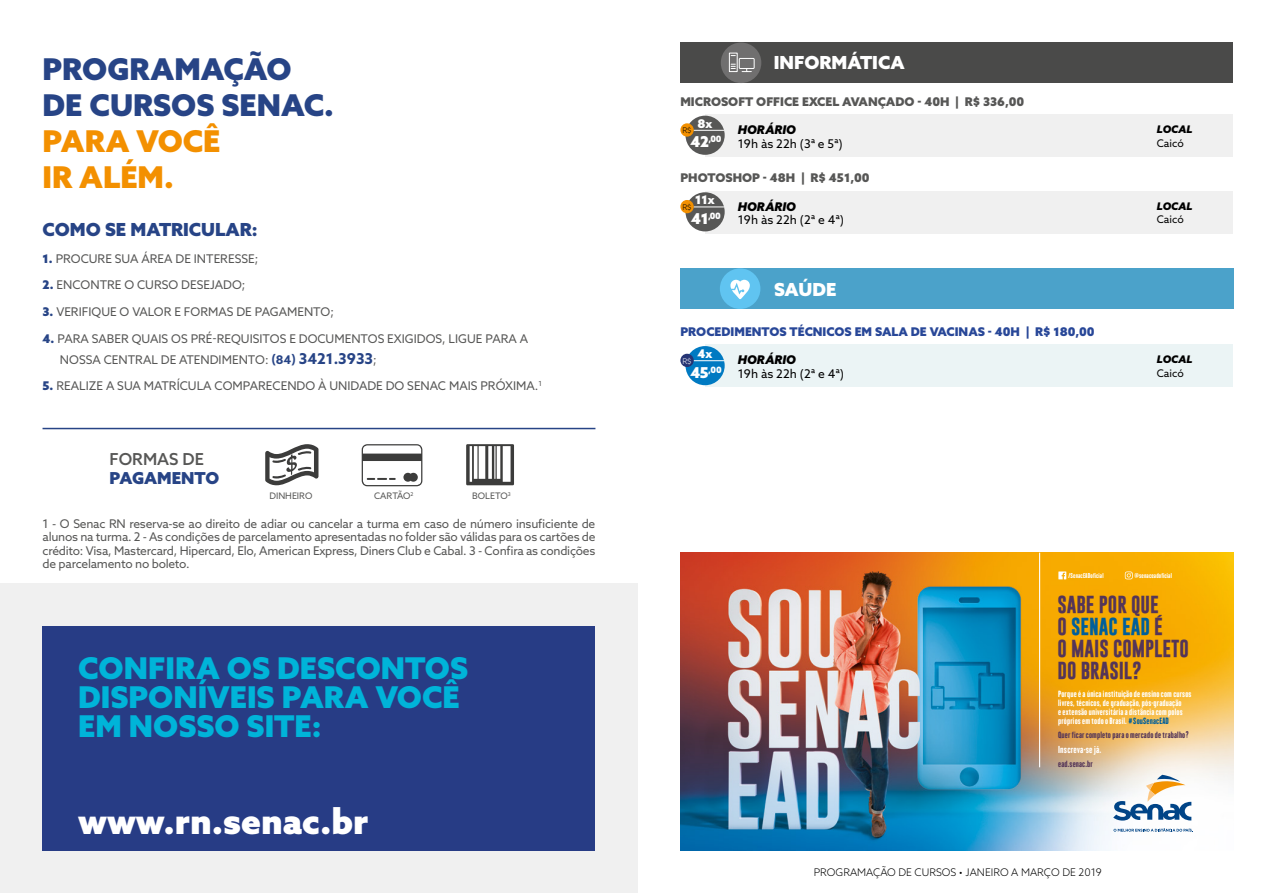
<style>
.page{position:relative;width:1276px;height:893px;background:#fff}
.page>*{position:absolute;margin:0;border:0;box-sizing:border-box;transform-origin:0 0}
.t1{font:900 35.25px "Azo Sans";color:#fff}
.t2{font:900 30px/29.2px "Azo Sans";color:#00b4d9}
.t3{font:900 30px/36px "Azo Sans";color:#274486}
.t4{font:900 30px/36px "Azo Sans";color:#f39000}
.t5{font:900 18px "Azo Sans";color:#274486}
.t6{font:900 18px "Azo Sans";color:#fff}
.t7{font:700 17.85px/22.2px "Gobold";letter-spacing:-.005em;color:#543558}
.t8{font:900 16.5px "Azo Sans";color:#274486}
.t9{font:500 16.5px "Azo Sans";color:#575756}
.t10{font:12px/13.5px "Azo Sans";color:#575756}
.t11{font:900 12px "Azo Sans";color:#575756}
.t12{font:900 12px "Azo Sans";color:#284798}
.t13{font:12px "Azo Sans";color:#000}
.t14{font:italic 900 12px "Azo Sans";color:#000}
.t15{font:900 12px "Azo Sans";color:#fff}
.t16{font:300 10.5px "Azo Sans";color:#000}
.t17{font:italic 900 10.5px "Azo Sans";color:#000}
.t18{font:10.5px "Azo Sans";color:#000}
.t19{font:9px "Azo Sans";color:#575756}
.t20{font:9px "H.H.Samuel";letter-spacing:.02em;color:#fff}
.t21{font:900 8.7px "Azo Sans";color:#fff}
.t22{font:8.1px/8.9px "H.H.Samuel";letter-spacing:.02em;color:#fff}
.t23{font:8.1px "H.H.Samuel";letter-spacing:.02em;color:#543558}
.t24{font:300 7.8px "Azo Sans";color:#000}
.t25{font:300 7.8px "Azo Sans";color:#fff}
.t26{font:6.3px "H.H.Samuel";letter-spacing:.02em;color:#fff}
.s1{font-weight:900;color:#274486}
.s2{font-weight:700;color:#274486}
.s3{font-weight:700;font-size:15px;color:#274486}
.s4{font-size:15px}
.s5{color:#005f9b}
</style>
<div class="page">
<div style="left:0;top:584px;width:638px;height:309px;background:#f0f0f0"></div>
<div style="left:43px;top:626px;width:552px;height:224px;background:#273c85"></div>
<svg style="left:265px;top:444px;width:53px;height:41px"></svg>
<svg style="left:362px;top:444px;width:60px;height:42px"></svg>
<svg style="left:466px;top:444px;width:48px;height:41px"></svg>
<svg style="left:470px;top:446px;width:40px;height:36px"></svg>
<hr style="left:43px;top:428px;width:552px;height:1px;background:#274486">
<svg style="left:753px;top:850px;width:356px;height:1px"></svg>
<img style="left:680px;top:553px;width:553px;height:297px">
<hr style="left:1039px;top:553px;width:1px;height:214px;background:#fff">
<svg style="left:1058px;top:571px;width:8px;height:8px"></svg>
<svg style="left:1124px;top:571px;width:8px;height:8px"></svg>
<svg style="left:1113px;top:775px;width:78px;height:46px"></svg>
<svg style="left:1113px;top:828px;width:80px;height:4px"></svg>
<div style="left:680px;top:43px;width:553px;height:40px;background:#4a4a49"></div>
<div style="left:721px;top:43px;width:40px;height:40px;background:#706f6f;border-radius:50%"></div>
<svg style="left:728px;top:52px;width:27px;height:20px"></svg>
<div style="left:680px;top:268px;width:553px;height:41px;background:#4ba2ca"></div>
<div style="left:720px;top:268px;width:40px;height:41px;background:#60c4f1;border-radius:50%"></div>
<svg style="left:730px;top:280px;width:20px;height:19px"></svg>
<div style="left:705px;top:344px;width:528px;height:43px;background:#ebf4f5"></div>
<div style="left:685px;top:346px;width:39px;height:39px;background:#007ac2;border-radius:50%"></div>
<hr style="left:693px;top:360px;width:31px;height:1px;background:#fff">
<div style="left:680px;top:354px;width:14px;height:13px;background:#263474;border-radius:50%"></div>
<div style="left:705px;top:115px;width:528px;height:42px;background:#f0f0f0"></div>
<div style="left:685px;top:116px;width:39px;height:39px;background:#575756;border-radius:50%"></div>
<hr style="left:693px;top:130px;width:31px;height:1px;background:#fff">
<div style="left:680px;top:123px;width:14px;height:14px;background:#f39000;border-radius:50%"></div>
<div style="left:705px;top:191px;width:528px;height:43px;background:#f0f0f0"></div>
<div style="left:685px;top:192px;width:39px;height:39px;background:#575756;border-radius:50%"></div>
<hr style="left:693px;top:207px;width:31px;height:1px;background:#fff">
<div style="left:680px;top:200px;width:14px;height:13px;background:#f39000;border-radius:50%"></div>
<h2 class="t3" style="left:43px;top:50px;width:293px">PROGRAMAÇÃO<br>DE CURSOS SENAC.</h2>
<h2 class="t4" style="left:43px;top:122px;width:179px">PARA VOCÊ<br>IR ALÉM.</h2>
<h3 class="t5" style="left:43px;top:218px;width:217px">COMO SE MATRICULAR:</h3>
<p class="t10" style="left:43px;top:252px;width:217px"><span class="s1">1.</span> PROCURE SUA ÁREA DE INTERESSE;</p>
<p class="t10" style="left:43px;top:278px;width:204px"><span class="s1">2.</span> ENCONTRE O CURSO DESEJADO;</p>
<p class="t10" style="left:43px;top:305px;width:293px"><span class="s1">3.</span> VERIFIQUE O VALOR E FORMAS DE PAGAMENTO;</p>
<p class="t10" style="left:60px;top:328px;width:470px;line-height:20.7px;text-indent:-17px"><span class="s1">4.</span> PARA SABER QUAIS OS PRÉ-REQUISITOS E DOCUMENTOS EXIGIDOS, LIGUE PARA A<br>NOSSA CENTRAL DE ATENDIMENTO: <span class="s2">(84)</span> <span class="s3">3421.3933</span>;</p>
<p class="t10" style="left:43px;top:379px;width:501px"><span class="s1">5.</span> REALIZE A SUA MATRÍCULA COMPARECENDO À UNIDADE DO SENAC MAIS PRÓXIMA.<sup>1</sup></p>
<h3 class="t9" style="left:109px;top:448px;width:96px">FORMAS DE</h3>
<h3 class="t8" style="left:109px;top:467px;width:111px">PAGAMENTO</h3>
<p class="t19" style="left:269px;top:490px;width:45px">DINHEIRO</p>
<p class="t19" style="left:374px;top:490px;width:41px">CARTÃO<sup>2</sup></p>
<p class="t19" style="left:472px;top:490px;width:40px">BOLETO<sup>3</sup></p>
<p class="t10" style="left:43px;top:516px;width:554px;text-align:justify">1 - O Senac RN reserva-se ao direito de adiar ou cancelar a turma em caso de número insuficiente de alunos na turma. 2 - As condições de parcelamento apresentadas no folder são válidas para os cartões de crédito: Visa, Mastercard, Hipercard, Elo, American Express, Diners Club e Cabal. 3 - Confira as condições de parcelamento no boleto.</p>
<h2 class="t2" style="left:78px;top:653px;width:391px">CONFIRA OS DESCONTOS<br>DISPONÍVEIS PARA VOCÊ<br>EM NOSSO SITE:</h2>
<h1 class="t1" style="left:78px;top:798px;width:292px">www.rn.senac.br</h1>
<h3 class="t6" style="left:774px;top:51px;width:132px">INFORMÁTICA</h3>
<p class="t11" style="left:680px;top:93px;width:345px">MICROSOFT OFFICE EXCEL AVANÇADO - 40H | R$ 336,00</p>
<p class="t14" style="left:738px;top:122px;width:60px">HORÁRIO</p>
<p class="t13" style="left:738px;top:136px;width:106px">19h às 22h (3ª e 5ª)</p>
<p class="t15" style="left:697px;top:115px;width:16px">8x</p>
<p class="t21" style="left:690px;top:133px;width:32px"><span class="s4">42</span>,00</p>
<p class="t24" style="left:682px;top:125px;width:11px">R$</p>
<p class="t11" style="left:680px;top:170px;width:191px">PHOTOSHOP - 48H | R$ 451,00</p>
<p class="t14" style="left:738px;top:199px;width:60px">HORÁRIO</p>
<p class="t13" style="left:738px;top:212px;width:108px">19h às 22h (2ª e 4ª)</p>
<p class="t15" style="left:695px;top:192px;width:21px">11x</p>
<p class="t21" style="left:691px;top:210px;width:31px"><span class="s4">41</span>,00</p>
<p class="t24" style="left:682px;top:202px;width:11px">R$</p>
<h3 class="t6" style="left:774px;top:277px;width:64px">SAÚDE</h3>
<p class="t12" style="left:680px;top:323px;width:416px">PROCEDIMENTOS TÉCNICOS EM SALA DE VACINAS - 40H | R$ 180,00</p>
<p class="t14" style="left:738px;top:352px;width:60px">HORÁRIO</p>
<p class="t13" style="left:738px;top:366px;width:108px">19h às 22h (2ª e 4ª)</p>
<p class="t15" style="left:697px;top:346px;width:16px">4x</p>
<p class="t21" style="left:690px;top:364px;width:33px"><span class="s4">45</span>,00</p>
<p class="t25" style="left:682px;top:356px;width:11px">R$</p>
<p class="t17" style="left:1156px;top:122px;width:37px">LOCAL</p>
<p class="t18" style="left:1156px;top:136px;width:29px">Caicó</p>
<p class="t17" style="left:1156px;top:199px;width:37px">LOCAL</p>
<p class="t18" style="left:1156px;top:213px;width:29px">Caicó</p>
<p class="t17" style="left:1156px;top:352px;width:37px">LOCAL</p>
<p class="t18" style="left:1156px;top:366px;width:29px">Caicó</p>
<p class="t26" style="left:1068px;top:571px;width:37px">/SenacEADoficial</p>
<p class="t26" style="left:1134px;top:571px;width:39px">@senaceadoficial</p>
<h3 class="t7" style="left:1057px;top:593px;width:133px">SABE POR QUE<br>O <span class="s5">SENAC EAD</span> É<br>O MAIS COMPLETO<br>DO BRASIL?</h3>
<p class="t22" style="left:1058px;top:689px;width:135px">Porque é a única instituição de ensino com cursos livres, técnicos, de graduação, pós-graduação<br>e extensão universitária a distância com polos próprios em todo o Brasil. <span class="s5">#SouSenacEAD</span></p>
<p class="t23" style="left:1058px;top:730px;width:132px">Quer ficar completo para o mercado de trabalho?</p>
<p class="t20" style="left:1058px;top:743px;width:45px">Inscreva-se já.</p>
<p class="t23" style="left:1058px;top:759px;width:36px">ead.senac.br</p>
<p class="t16" style="left:814px;top:865px;width:290px">PROGRAMAÇÃO DE CURSOS • JANEIRO A MARÇO DE 2019</p>
</div>
